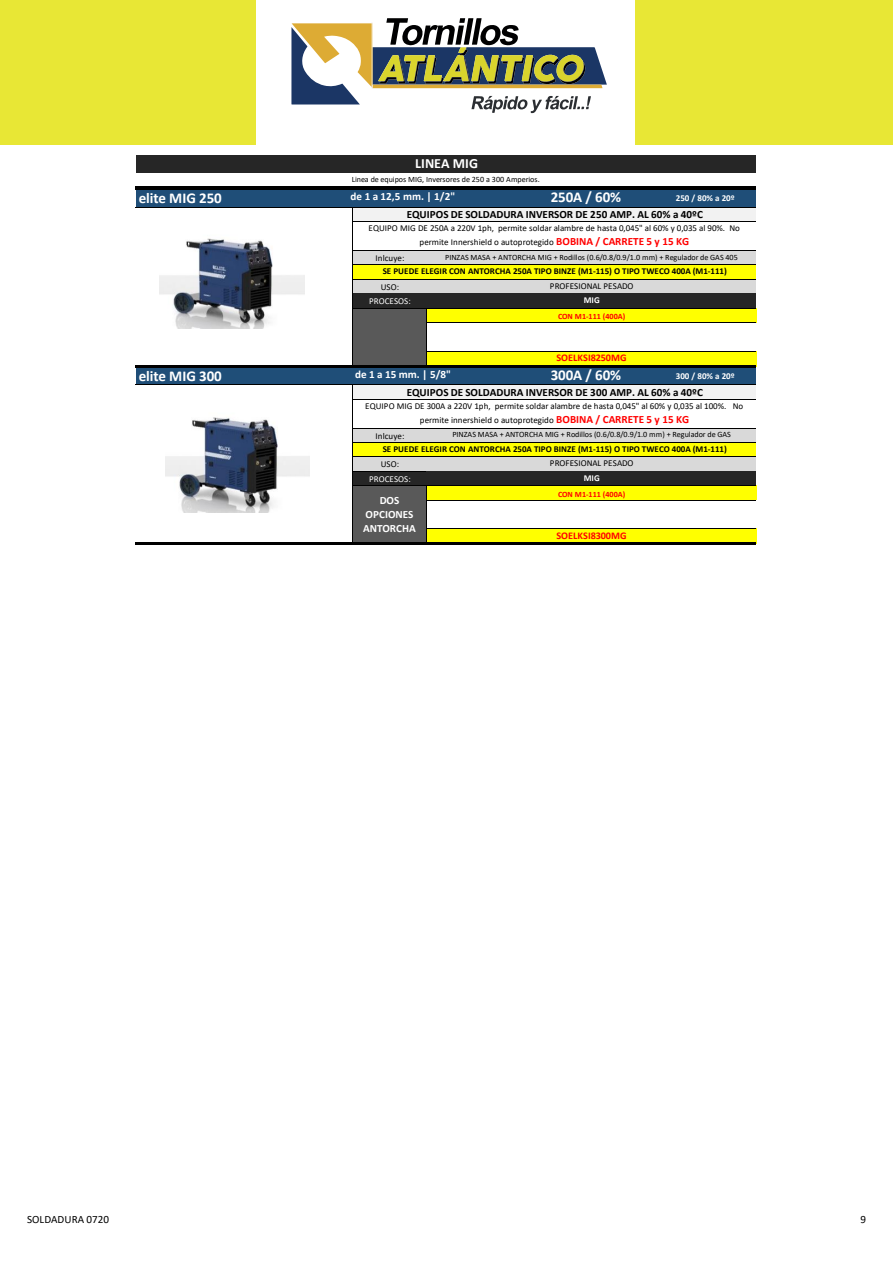
<style>
.page{position:relative;width:893px;height:1263px;background:#fff}
.page>*{position:absolute;margin:0;border:0;box-sizing:border-box;transform-origin:0 0}
.t1{font:700 15px "Calibri";letter-spacing:-.005em;color:#fff}
.t2{font:700 14.1px "Calibri";color:#fff}
.t3{font:700 11.1px "Calibri";color:#000}
.t4{font:700 11.1px/14.4px "Calibri";color:#fff;text-align:center}
.t5{font:11.1px "Calibri";letter-spacing:.005em;color:#000}
.t6{font:700 10.2px "Calibri";color:#f00}
.t7{font:9px/13.8px "Calibri";color:#000;text-align:center}
.t8{font:700 9px "Calibri";color:#000}
.t9{font:700 9px "Calibri";letter-spacing:-.005em;color:#fff}
.t10{font:9px "Calibri";letter-spacing:.005em;color:#fff}
.t11{font:8.1px "Calibri";letter-spacing:-.005em;color:#000}
.t12{font:700 8.1px "Calibri";letter-spacing:.01em;color:#f00}
.s1{font-weight:700;font-size:11.1px;color:#f00}
</style>
<div class="page">
<div style="left:0;top:0;width:893px;height:145px;background:#e8e735"></div>
<div style="left:257px;top:0;width:378px;height:159px;background:#fff"></div>
<svg style="left:291px;top:18px;width:316px;height:95px"></svg>
<div style="left:137px;top:155px;width:619px;height:18px;background:#262626"></div>
<div style="left:137px;top:188px;width:619px;height:19px;background:#1f4e78"></div>
<div style="left:353px;top:207px;width:403px;height:15px;background:#f2f2f2"></div>
<div style="left:353px;top:250px;width:403px;height:15px;background:#d9d9d9"></div>
<div style="left:353px;top:265px;width:403px;height:14px;background:#ff0"></div>
<div style="left:353px;top:279px;width:403px;height:15px;background:#d9d9d9"></div>
<div style="left:353px;top:293px;width:403px;height:15px;background:#262626"></div>
<div style="left:353px;top:308px;width:73px;height:15px;background:#595959"></div>
<div style="left:426px;top:308px;width:330px;height:15px;background:#ff0"></div>
<div style="left:353px;top:322px;width:73px;height:15px;background:#595959"></div>
<div style="left:353px;top:337px;width:73px;height:14px;background:#595959"></div>
<div style="left:353px;top:351px;width:73px;height:15px;background:#595959"></div>
<div style="left:426px;top:351px;width:330px;height:15px;background:#ff0"></div>
<div style="left:137px;top:366px;width:619px;height:19px;background:#1f4e78"></div>
<div style="left:353px;top:385px;width:403px;height:14px;background:#f2f2f2"></div>
<div style="left:353px;top:428px;width:403px;height:15px;background:#d9d9d9"></div>
<div style="left:353px;top:442px;width:403px;height:15px;background:#ff0"></div>
<div style="left:353px;top:457px;width:403px;height:14px;background:#d9d9d9"></div>
<div style="left:353px;top:471px;width:403px;height:15px;background:#262626"></div>
<div style="left:353px;top:486px;width:73px;height:14px;background:#595959"></div>
<div style="left:426px;top:486px;width:330px;height:14px;background:#ff0"></div>
<div style="left:353px;top:500px;width:73px;height:15px;background:#595959"></div>
<div style="left:353px;top:514px;width:73px;height:15px;background:#595959"></div>
<div style="left:353px;top:529px;width:73px;height:15px;background:#595959"></div>
<div style="left:426px;top:529px;width:330px;height:15px;background:#ff0"></div>
<hr style="left:352px;top:208px;width:1px;height:71px;background:#000">
<hr style="left:352px;top:279px;width:1px;height:86px;background:#000">
<hr style="left:352px;top:385px;width:1px;height:71px;background:#000">
<svg style="left:352px;top:457px;width:1px;height:28px"></svg>
<hr style="left:426px;top:308px;width:1px;height:57px;background:#000">
<hr style="left:352px;top:485px;width:1px;height:58px;background:#000">
<hr style="left:426px;top:486px;width:1px;height:57px;background:#000">
<hr style="left:136px;top:186px;width:620px;height:3px;background:#000">
<hr style="left:136px;top:207px;width:620px;height:1px;background:#000">
<hr style="left:353px;top:221px;width:403px;height:1px;background:#000">
<hr style="left:353px;top:250px;width:403px;height:1px;background:#000">
<hr style="left:353px;top:264px;width:403px;height:1px;background:#000">
<hr style="left:353px;top:279px;width:403px;height:1px;background:#000">
<hr style="left:353px;top:308px;width:403px;height:1px;background:#000">
<hr style="left:426px;top:322px;width:330px;height:1px;background:#000">
<hr style="left:426px;top:351px;width:330px;height:1px;background:#000">
<hr style="left:136px;top:365px;width:620px;height:2px;background:#000">
<hr style="left:136px;top:384px;width:620px;height:1px;background:#000">
<hr style="left:353px;top:399px;width:403px;height:1px;background:#000">
<hr style="left:353px;top:428px;width:403px;height:1px;background:#000">
<hr style="left:353px;top:442px;width:403px;height:1px;background:#000">
<hr style="left:352px;top:456px;width:404px;height:1px;background:#000">
<hr style="left:352px;top:471px;width:74px;height:1px;background:#000">
<hr style="left:353px;top:485px;width:403px;height:1px;background:#000">
<hr style="left:426px;top:500px;width:330px;height:1px;background:#000">
<hr style="left:426px;top:528px;width:330px;height:1px;background:#000">
<hr style="left:136px;top:543px;width:620px;height:2px;background:#000">
<img style="left:160px;top:238px;width:144px;height:90px">
<img style="left:165px;top:417px;width:144px;height:95px">
<h2 class="t2" style="left:415px;top:153px;width:64px">LINEA MIG</h2>
<p class="t11" style="left:352px;top:174px;width:189px">Linea de equipos MIG, Inversores de 250 a 300 Amperios.</p>
<p class="t4" style="left:351px;top:189px;width:106px">de 1 a 12,5 mm. | 1/2"</p>
<h1 class="t1" style="left:551px;top:186px;width:72px">250A / 60%</h1>
<p class="t3" style="left:407px;top:207px;width:298px">EQUIPOS DE SOLDADURA INVERSOR DE 250 AMP. AL 60% a 40ºC</p>
<h1 class="t1" style="left:139px;top:187px;width:85px">elite MIG 250</h1>
<p class="t9" style="left:676px;top:191px;width:60px">250 / 80% a 20º</p>
<p class="t7" style="left:369px;top:221px;width:373px">EQUIPO MIG DE 250A a 220V 1ph, permite soldar alambre de hasta 0,045" al 60% y 0,035 al 90%. No permite Innershield o autoprotegido <span class="s1">BOBINA / CARRETE 5 y 15 KG</span></p>
<p class="t11" style="left:445px;top:251px;width:294px">PINZAS MASA + ANTORCHA MIG + Rodillos (0.6/0.8/0.9/1.0 mm) + Regulador de GAS 405</p>
<p class="t8" style="left:383px;top:265px;width:346px">SE PUEDE ELEGIR CON ANTORCHA 250A TIPO BINZE (M1-115) O TIPO TWECO 400A (M1-111)</p>
<p class="t7" style="left:550px;top:279px;width:85px">PROFESIONAL PESADO</p>
<p class="t9" style="left:584px;top:294px;width:17px">MIG</p>
<p class="t12" style="left:558px;top:311px;width:69px">CON M1-111 (400A)</p>
<p class="t6" style="left:556px;top:351px;width:72px">SOELKSI8250MG</p>
<p class="t7" style="left:375px;top:251px;width:31px">Inlcuye:</p>
<p class="t7" style="left:381px;top:279px;width:20px">USO:</p>
<p class="t10" style="left:369px;top:295px;width:43px">PROCESOS:</p>
<p class="t4" style="left:355px;top:367px;width:97px">de 1 a 15 mm. | 5/8"</p>
<h1 class="t1" style="left:551px;top:364px;width:72px">300A / 60%</h1>
<p class="t3" style="left:407px;top:384px;width:298px">EQUIPOS DE SOLDADURA INVERSOR DE 300 AMP. AL 60% a 40ºC</p>
<p class="t7" style="left:365px;top:399px;width:379px">EQUIPO MIG DE 300A a 220V 1ph, permite soldar alambre de hasta 0,045" al 60% y 0,035 al 100%. No permite innershield o autoprotegido <span class="s1">BOBINA / CARRETE 5 y 15 KG</span></p>
<p class="t11" style="left:452px;top:429px;width:280px">PINZAS MASA + ANTORCHA MIG + Rodillos (0.6/0.8/0.9/1.0 mm) + Regulador de GAS</p>
<p class="t8" style="left:383px;top:443px;width:346px">SE PUEDE ELEGIR CON ANTORCHA 250A TIPO BINZE (M1-115) O TIPO TWECO 400A (M1-111)</p>
<h1 class="t1" style="left:139px;top:365px;width:85px">elite MIG 300</h1>
<p class="t9" style="left:676px;top:370px;width:60px">300 / 80% a 20º</p>
<p class="t7" style="left:375px;top:428px;width:31px">Inlcuye:</p>
<p class="t7" style="left:381px;top:457px;width:20px">USO:</p>
<p class="t10" style="left:369px;top:472px;width:43px">PROCESOS:</p>
<p class="t7" style="left:550px;top:456px;width:85px">PROFESIONAL PESADO</p>
<p class="t9" style="left:584px;top:471px;width:17px">MIG</p>
<p class="t4" style="left:363px;top:492px;width:54px">DOS<br>OPCIONES<br>ANTORCHA</p>
<p class="t12" style="left:558px;top:488px;width:69px">CON M1-111 (400A)</p>
<p class="t6" style="left:556px;top:528px;width:72px">SOELKSI8300MG</p>
<p class="t5" style="left:27px;top:1212px;width:84px">SOLDADURA 0720</p>
<p class="t5" style="left:860px;top:1212px;width:7px">9</p>
</div>
